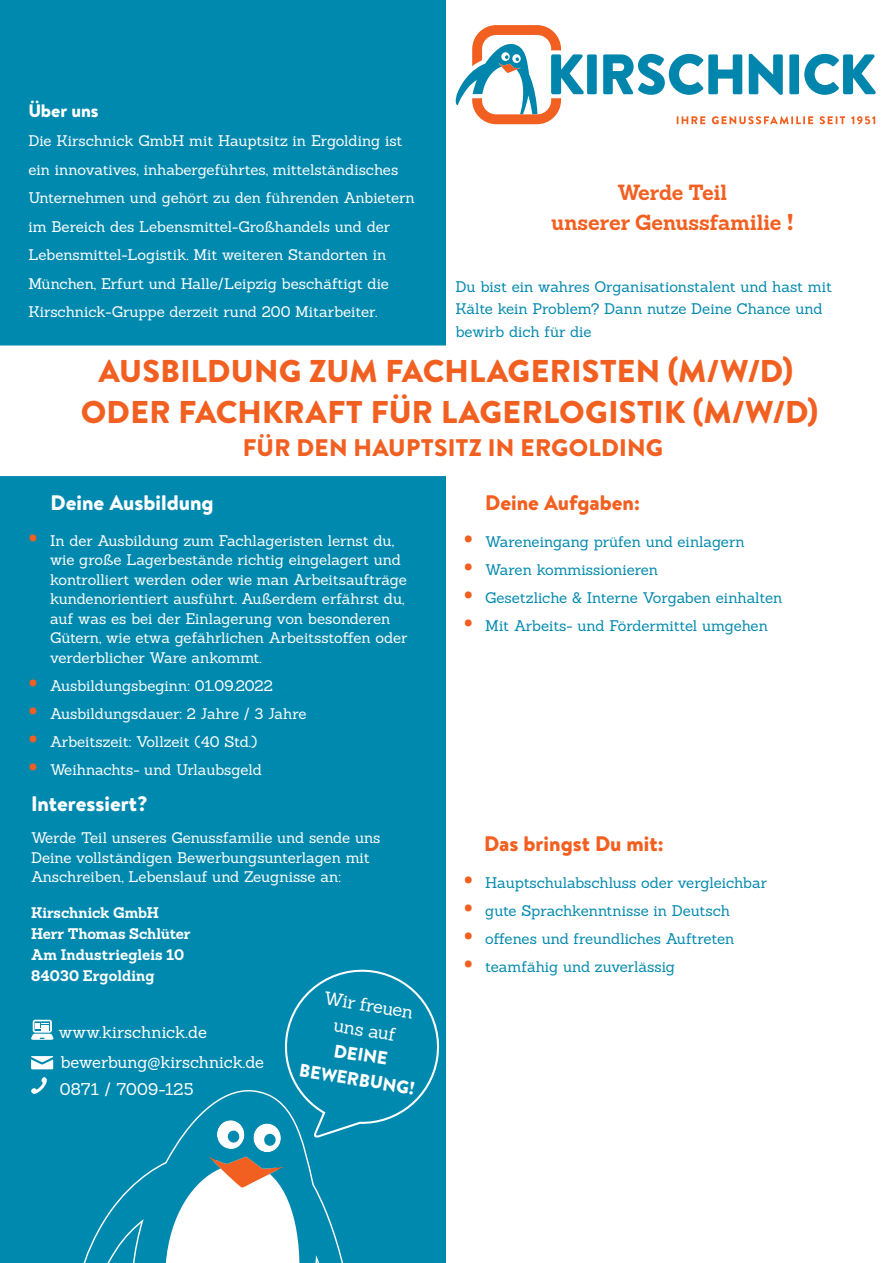
<style>
.page{position:relative;width:893px;height:1263px;background:#fff}
.page>*{position:absolute;margin:0;border:0;box-sizing:border-box;transform-origin:0 0}
.t1{font:900 31.5px/40.5px "Brandon Text";letter-spacing:.005em;color:#f26021;text-align:center}
.t2{font:900 24px "Brandon Text";letter-spacing:.01em;color:#f26021}
.t3{font:700 21.45px/30px "Sanchez";color:#f26021;text-align:center}
.t4{font:900 21px "Brandon Text";color:#f26021}
.t5{font:900 21px "Brandon Text";color:#fff}
.t6{font:18.15px/24.9px "Sanchez";color:#fff;text-align:center}
.t7{font:900 18.15px/24.9px "Brandon Text";color:#fff;text-align:center}
.t8{font:900 18px "Brandon Text";color:#fff}
.t9{font:16.5px/30px "Sanchez";letter-spacing:-.005em;color:#fff}
.t10{font:16.5px "Sanchez";letter-spacing:.015em;color:#fff}
.t11{font:15px/19.5px "Sanchez";letter-spacing:-.005em;color:#fff}
.t12{font:15px/22.5px "Sanchez";letter-spacing:-.005em;color:#0089ae}
.t13{font:700 15px/21px "Sanchez";letter-spacing:-.005em;color:#fff}
.s1{font-weight:900;font-size:36px;color:#f26021}
.s2{font-family:"Brandon Text";font-weight:900;font-size:22.95px}
</style>
<div class="page">
<div style="left:0;top:0;width:445px;height:1263px;background:#0089ae"></div>
<svg style="left:677px;top:116px;width:28px;height:8px"></svg>
<svg style="left:712px;top:116px;width:101px;height:8px"></svg>
<svg style="left:820px;top:116px;width:25px;height:8px"></svg>
<svg style="left:851px;top:116px;width:24px;height:8px"></svg>
<div style="left:587px;top:54px;width:10px;height:40px;background:#0085ac;border-radius:2px"></div>
<svg style="left:603px;top:54px;width:139px;height:41px"></svg>
<svg style="left:749px;top:54px;width:34px;height:41px"></svg>
<div style="left:789px;top:54px;width:10px;height:40px;background:#0085ac;border-radius:2px"></div>
<svg style="left:804px;top:54px;width:72px;height:41px"></svg>
<svg style="left:455px;top:25px;width:129px;height:99px"></svg>
<div style="left:0;top:345px;width:446px;height:131px;background:#fff"></div>
<svg style="left:285px;top:969px;width:155px;height:158px"></svg>
<svg style="left:83px;top:1089px;width:268px;height:174px"></svg>
<svg style="left:31px;top:1020px;width:23px;height:20px"></svg>
<svg style="left:31px;top:1056px;width:23px;height:13px"></svg>
<svg style="left:31px;top:1077px;width:16px;height:17px"></svg>
<p class="t8" style="left:28px;top:99px;width:72px">Über uns</p>
<p class="t11" style="left:28px;top:126px;width:388px;line-height:28.5px">Die Kirschnick GmbH mit Hauptsitz in Ergolding ist ein innovatives, inhabergeführtes, mittelständisches Unternehmen und gehört zu den führenden Anbietern im Bereich des Lebensmittel-Großhandels und der Lebensmittel-Logistik. Mit weiteren Standorten in München, Erfurt und Halle/Leipzig beschäftigt die Kirschnick-Gruppe derzeit rund 200 Mitarbeiter.</p>
<h1 class="t1" style="left:81px;top:350px;width:739px">AUSBILDUNG ZUM FACHLAGERISTEN (M/W/D)<br>ODER FACHKRAFT FÜR LAGERLOGISTIK (M/W/D)</h1>
<h2 class="t2" style="left:243px;top:430px;width:422px">FÜR DEN HAUPTSITZ IN ERGOLDING</h2>
<h3 class="t4" style="left:485px;top:488px;width:156px">Deine Aufgaben:</h3>
<p class="t12" style="left:464px;top:530px;width:282px"><span class="s1">•</span> Wareneingang prüfen und einlagern</p>
<p class="t12" style="left:464px;top:558px;width:196px"><span class="s1">•</span> Waren kommissionieren</p>
<p class="t12" style="left:464px;top:586px;width:320px"><span class="s1">•</span> Gesetzliche &amp; Interne Vorgaben einhalten</p>
<p class="t12" style="left:464px;top:614px;width:305px"><span class="s1">•</span> Mit Arbeits- und Fördermittel umgehen</p>
<h3 class="t3" style="left:551px;top:177px;width:244px">Werde Teil<br>unserer Genussfamilie <span class="s2">!</span></h3>
<p class="t12" style="left:455px;top:275px;width:378px">Du bist ein wahres Organisationstalent und hast mit<br>Kälte kein Problem? Dann nutze Deine Chance und bewirb dich für die</p>
<h3 class="t5" style="left:51px;top:488px;width:165px">Deine Ausbildung</h3>
<p class="t11" style="left:50px;top:531px;width:359px;text-indent:-21px"><span class="s1">•</span> In der Ausbildung zum Fachlageristen lernst du, wie große Lagerbestände richtig eingelagert und kontrolliert werden oder wie man Arbeitsaufträge kundenorientiert ausführt. Außerdem erfährst du, auf was es bei der Einlagerung von besonderen Gütern, wie etwa gefährlichen Arbeitsstoffen oder verderblicher Ware ankommt.</p>
<p class="t11" style="left:29px;top:676px;width:245px"><span class="s1">•</span> Ausbildungsbeginn: 01.09.2022</p>
<p class="t11" style="left:29px;top:704px;width:279px"><span class="s1">•</span> Ausbildungsdauer: 2 Jahre / 3 Jahre</p>
<p class="t11" style="left:29px;top:732px;width:230px"><span class="s1">•</span> Arbeitszeit: Vollzeit (40 Std.)</p>
<p class="t11" style="left:29px;top:760px;width:235px"><span class="s1">•</span> Weihnachts- und Urlaubsgeld</p>
<h3 class="t5" style="left:31px;top:789px;width:118px">Interessiert?</h3>
<p class="t11" style="left:31px;top:828px;width:351px">Werde Teil unseres Genussfamilie und sende uns<br>Deine vollständigen Bewerbungsunterlagen mit<br>Anschreiben, Lebenslauf und Zeugnisse an:</p>
<p class="t13" style="left:31px;top:902px;width:161px">Kirschnick GmbH<br>Herr Thomas Schlüter<br>Am Industriegleis 10<br>84030 Ergolding</p>
<p class="t9" style="left:59px;top:1017px;width:207px">www.kirschnick.de bewerbung@kirschnick.de</p>
<p class="t10" style="left:60px;top:1079px;width:135px">0871 / 7009-125</p>
<p class="t6" style="left:326px;top:985px;width:92px;rotate:9deg">Wir freuen uns auf</p>
<p class="t7" style="left:305px;top:1033px;width:118px;rotate:9deg">DEINE<br>BEWERBUNG!</p>
<h3 class="t4" style="left:484px;top:829px;width:181px">Das bringst Du mit:</h3>
<p class="t12" style="left:464px;top:871px;width:305px"><span class="s1">•</span> Hauptschulabschluss oder vergleichbar</p>
<p class="t12" style="left:464px;top:899px;width:268px"><span class="s1">•</span> gute Sprachkenntnisse in Deutsch</p>
<p class="t12" style="left:464px;top:927px;width:272px"><span class="s1">•</span> offenes und freundliches Auftreten</p>
<p class="t12" style="left:464px;top:955px;width:213px"><span class="s1">•</span> teamfähig und zuverlässig</p>
</div>
